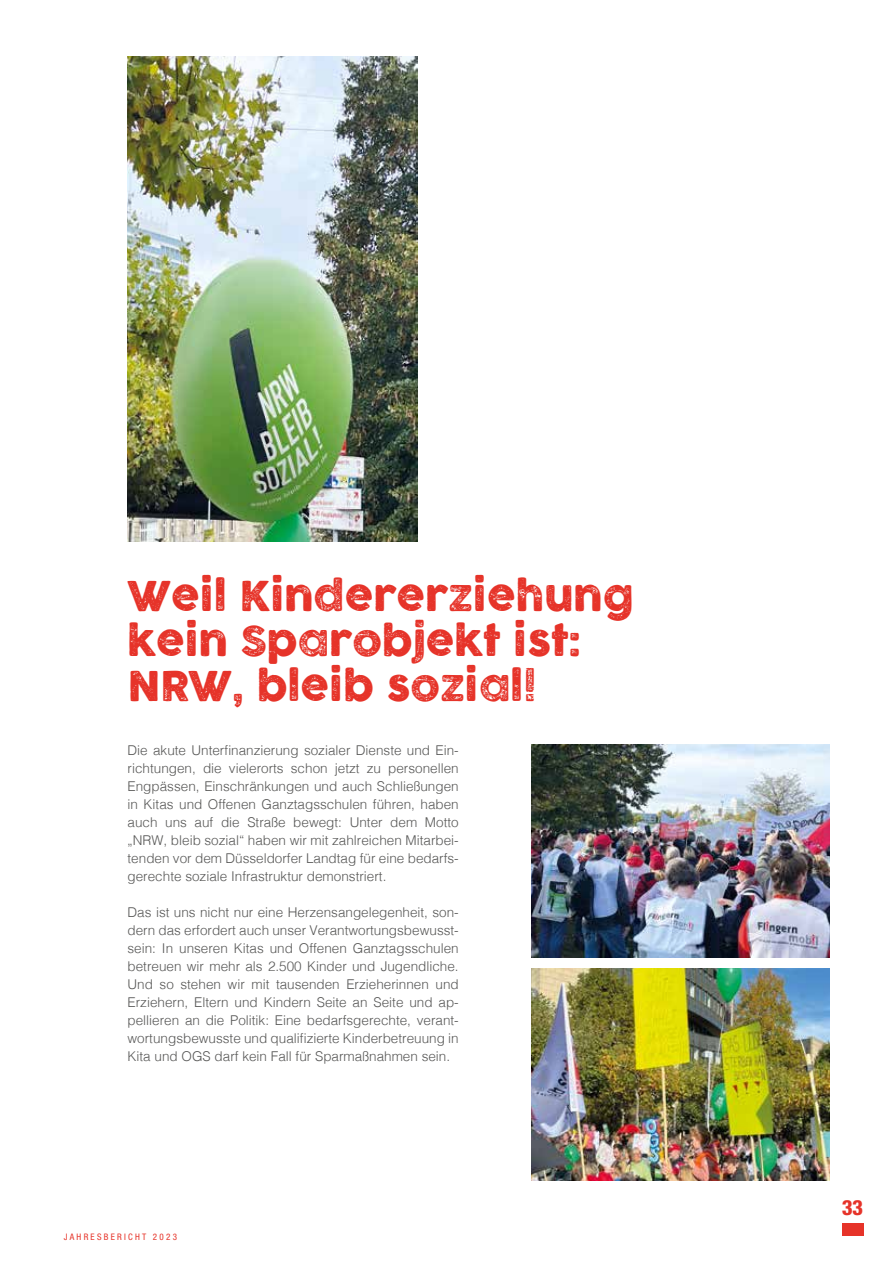
<style>
.page{position:relative;width:893px;height:1263px;background:#fff}
.page>*{position:absolute;margin:0;border:0;box-sizing:border-box;transform-origin:0 0}
.t1{font:40.5px/45px "COCOGOOSELETTERPRESS";color:#e63329}
.t2{font:800 condensed 21px "Helvetica Neue LT Std";color:#e63329}
.t3{font:300 13.5px/18px "Helvetica";color:#575756;text-align:justify}
.t4{font:condensed 9px "Helvetica Neue LT Pro";letter-spacing:.25em;color:#e63329}
</style>
<div class="page">
<div style="left:842px;top:1223px;width:21px;height:13px;background:#e63329"></div>
<img style="left:128px;top:56px;width:290px;height:485px">
<img style="left:531px;top:744px;width:298px;height:213px">
<img style="left:531px;top:968px;width:298px;height:213px">
<h1 class="t1" style="left:128px;top:575px;width:507px">Weil Kindererziehung kein Sparobjekt ist:<br>NRW, bleib sozial!</h1>
<p class="t3" style="left:128px;top:740px;width:333px">Die akute Unterfinanzierung sozialer Dienste und Ein&shy;richtungen, die vielerorts schon jetzt zu personellen Engpässen, Einschränkungen und auch Schließungen in Kitas und Offenen Ganztagsschulen führen, haben auch uns auf die Straße bewegt: Unter dem Motto „NRW, bleib sozial“ haben wir mit zahlreichen Mitarbei&shy;tenden vor dem Düsseldorfer Landtag für eine bedarfs&shy;gerechte soziale Infrastruktur demonstriert.</p>
<p class="t3" style="left:128px;top:902px;width:333px">Das ist uns nicht nur eine Herzensangelegenheit, son&shy;dern das erfordert auch unser Verantwortungsbewusst&shy;sein: In unseren Kitas und Offenen Ganztagsschulen betreuen wir mehr als 2.500 Kinder und Jugendliche.<br>Und so stehen wir mit tausenden Erzieherinnen und Erziehern, Eltern und Kindern Seite an Seite und ap&shy;pellieren an die Politik: Eine bedarfsgerechte, verant&shy;wortungsbewusste und qualifizierte Kinderbetreuung in Kita und OGS darf kein Fall für Sparmaßnahmen sein.</p>
<p class="t4" style="left:64px;top:1231px;width:115px">JAHRESBERICHT 2023</p>
<h2 class="t2" style="left:842px;top:1194px;width:23px">33</h2>
</div>
